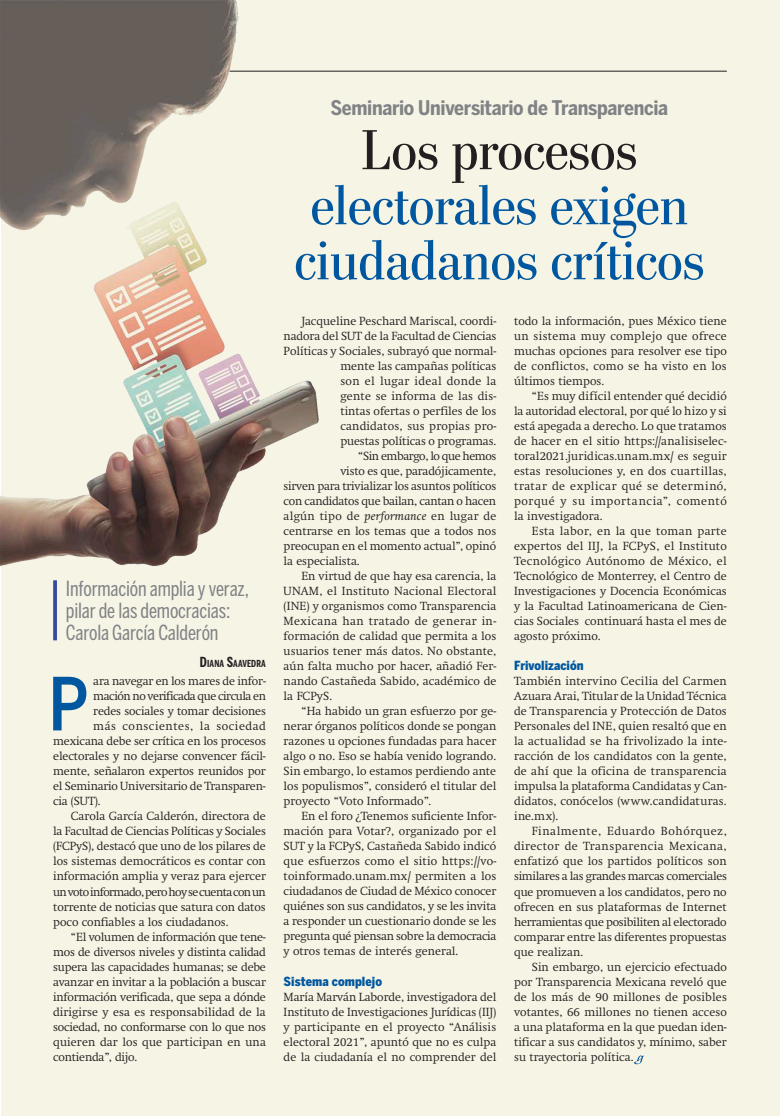
<style>
.page{position:relative;width:780px;height:1117px;background:#fff}
.page>*{position:absolute;margin:0;border:0;box-sizing:border-box;transform-origin:0 0}
._3_0_Tex_Cap_4_COLOR{font:500 72.38px "Benton Sans Cond";color:#01579f}
._1_0_Cabeza_Principa{font:56.25px/55px "Stilson";color:#01579f;text-align:center}
._2_0_Sumario{font:20.62px/21.9px "Benton Sans Comp";letter-spacing:-.01em;color:#808285}
._0_0_Balazo{font:700 20px "Benton Sans Cond";letter-spacing:-.015em;color:#808285}
._3_0_Descanso{font:900 12.5px "Benton Sans Cond";letter-spacing:.005em;color:#01579f}
._3_0_Texto{font:300 11.62px/15px "Swift";letter-spacing:.005em;color:#231f20;text-align:justify}
._3_0_Tex_Cap_4_COLOR-2{font:300 11.62px "Swift";letter-spacing:-.01em;color:#231f20}
._3_0_Texto-2{font:300 11.62px "Swift";letter-spacing:-.015em;color:#231f20}
._3_0_Texto-3{font:300 11.62px "Swift";letter-spacing:-.02em;color:#231f20}
._3_0_Texto-4{font:300 11.62px "Swift";letter-spacing:.03em;color:#231f20}
._3_0_Tex_Cap_4_COLOR-3{font:300 11.62px "Swift";letter-spacing:-.035em;color:#231f20}
._3_0_Tex_Cap_4_COLOR-4{font:300 11.62px "Swift";letter-spacing:.05em;color:#231f20}
._3_0_Texto-5{font:300 11.62px "Swift";letter-spacing:-.03em;color:#231f20}
._4_0_Crédito_nota{font:700 9.62px "Benton Sans Comp";letter-spacing:.01em;color:#231f20}
.s1{font-size:13.75px}
.s2{color:#231f20}
.s3{font-weight:400;font-style:italic}
</style>
<div class="page">
<div style="left:1px;top:1px;width:778px;height:1115px;background:#f6f4e5"></div>
<svg style="left:53px;top:610px;width:4px;height:30px"></svg>
<svg style="left:634px;top:1055px;width:10px;height:8px"></svg>
<hr style="left:53px;top:71px;width:673px;height:1px;background:#231f20">
<img style="left:0;top:0;width:328px;height:610px">
<p class="_2_0_Sumario" style="left:66px;top:577px;width:184px">Información amplia y veraz, pilar de las democracias:<br>Carola García Calderón</p>
<p class="_4_0_Crédito_nota" style="left:200px;top:658px;width:67px"><span class="s1">D</span>IANA <span class="s1">S</span>AAVEDRA</p>
<p class="_3_0_Tex_Cap_4_COLOR" style="left:48px;top:661px;width:42px">P</p>
<p class="_3_0_Tex_Cap_4_COLOR-2" style="left:93px;top:674px;width:174px">ara navegar en los mares de infor-</p>
<p class="_3_0_Tex_Cap_4_COLOR-3" style="left:93px;top:689px;width:174px">mación no verificada que circula en</p>
<p class="_3_0_Tex_Cap_4_COLOR-2" style="left:93px;top:704px;width:174px">redes sociales y tomar decisiones</p>
<p class="_3_0_Tex_Cap_4_COLOR-4" style="left:93px;top:719px;width:174px">más conscientes, la sociedad</p>
<p class="_3_0_Tex_Cap_4_COLOR-2" style="left:53px;top:734px;width:214px">mexicana debe ser crítica en los procesos</p>
<p class="_3_0_Tex_Cap_4_COLOR-2" style="left:53px;top:749px;width:214px">electorales y no dejarse convencer fácil-</p>
<p class="_3_0_Tex_Cap_4_COLOR-2" style="left:53px;top:764px;width:214px">mente, señalaron expertos reunidos por</p>
<p class="_3_0_Tex_Cap_4_COLOR-2" style="left:53px;top:779px;width:214px">el Seminario Universitario de Transparen-</p>
<p class="_3_0_Tex_Cap_4_COLOR-2" style="left:53px;top:794px;width:49px">cia (SUT).</p>
<p class="_3_0_Texto" style="left:53px;top:808px;width:214px;text-indent:18px">Carola García Calderón, directora de la Facultad de Ciencias Políticas y Sociales (FCPyS), destacó que uno de los pilares de los sistemas democráticos es contar con información amplia y veraz para ejercer un voto informado, pero hoy se cuenta con un torrente de noticias que satura con datos poco confiables a los ciudadanos.</p>
<p class="_3_0_Texto" style="left:53px;top:928px;width:214px;text-indent:18px">“El volumen de información que tene&shy;mos de diversos niveles y distinta calidad supera las capacidades humanas; se debe avanzar en invitar a la población a buscar información verificada, que sepa a dónde dirigirse y esa es responsabilidad de la sociedad, no conformarse con lo que nos quieren dar los que participan en una contienda”, dijo.</p>
<p class="_0_0_Balazo" style="left:330px;top:96px;width:339px">Seminario Universitario de Transparencia</p>
<p class="_1_0_Cabeza_Principa" style="left:294px;top:123px;width:411px"><span class="s2">Los procesos </span>electorales exigen ciudadanos críticos</p>
<p class="_3_0_Texto" style="left:283px;top:313px;width:214px;text-align:right">Jacqueline Peschard Mariscal, coordi&shy;nadora del SUT de la Facultad de Ciencias Políticas y Sociales, subrayó que normal&shy;mente las campañas políticas<br>son el lugar ideal donde la<br>gente se informa de las dis-<br>tintas ofertas o perfiles de los candidatos, sus propias pro-<br>puestas políticas o programas.</p>
<p class="_3_0_Texto-5" style="left:358px;top:449px;width:140px">“Sin embargo, lo que hemos</p>
<p class="_3_0_Texto" style="left:340px;top:463px;width:157px">visto es que, paradójicamente,</p>
<p class="_3_0_Texto-2" style="left:283px;top:479px;width:214px">sirven para trivializar los asuntos políticos</p>
<p class="_3_0_Texto-3" style="left:283px;top:494px;width:214px">con candidatos que bailan, cantan o hacen</p>
<p class="_3_0_Texto-4" style="left:283px;top:509px;width:214px">algún tipo de <span class="s3">performance</span> en lugar de</p>
<p class="_3_0_Texto" style="left:283px;top:523px;width:214px">centrarse en los temas que a todos nos</p>
<p class="_3_0_Texto" style="left:283px;top:538px;width:214px">preocupan en el momento actual”, opinó</p>
<p class="_3_0_Texto" style="left:283px;top:553px;width:78px">la especialista.</p>
<p class="_3_0_Texto" style="left:283px;top:568px;width:214px;text-indent:18px">En virtud de que hay esa carencia, la UNAM, el Instituto Nacional Electoral (INE) y organismos como Transparencia Mexicana han tratado de generar in&shy;formación de calidad que permita a los usuarios tener más datos. No obstante, aún falta mucho por hacer, añadió Fer&shy;nando Castañeda Sabido, académico de la FCPyS.</p>
<p class="_3_0_Texto" style="left:283px;top:703px;width:214px;text-indent:18px">“Ha habido un gran esfuerzo por ge&shy;nerar órganos políticos donde se pongan razones u opciones fundadas para hacer algo o no. Eso se había venido logrando.<br>Sin embargo, lo estamos perdiendo ante los populismos”, consideró el titular del proyecto “Voto Informado”.</p>
<p class="_3_0_Texto" style="left:283px;top:808px;width:214px;text-indent:18px">En el foro ¿Tenemos suficiente Infor&shy;mación para Votar?, organizado por el SUT y la FCPyS, Castañeda Sabido indicó que esfuerzos como el sitio https://vo&shy;toinformado.unam.mx/ permiten a los ciudadanos de Ciudad de México conocer quiénes son sus candidatos, y se les invita a responder un cuestionario donde se les pregunta qué piensan sobre la democracia y otros temas de interés general.</p>
<p class="_3_0_Descanso" style="left:283px;top:973px;width:100px">Sistema complejo</p>
<p class="_3_0_Texto" style="left:283px;top:988px;width:214px">María Marván Laborde, investigadora del Instituto de Investigaciones Jurídicas (IIJ) y participante en el proyecto “Análisis electoral 2021”, apuntó que no es culpa de la ciudadanía el no comprender del</p>
<p class="_3_0_Texto" style="left:514px;top:313px;width:214px">todo la información, pues México tiene un sistema muy complejo que ofrece muchas opciones para resolver ese tipo de conflictos, como se ha visto en los últimos tiempos.</p>
<p class="_3_0_Texto" style="left:514px;top:388px;width:214px;text-indent:18px">“Es muy difícil entender qué decidió la autoridad electoral, por qué lo hizo y si está apegada a derecho. Lo que tratamos de hacer en el sitio https://analisiselec&shy;toral2021.juridicas.unam.mx/ es seguir estas resoluciones y, en dos cuartillas, tratar de explicar qué se determinó, porqué y su importancia”, comentó la investigadora.</p>
<p class="_3_0_Texto" style="left:514px;top:523px;width:214px;text-indent:18px">Esta labor, en la que toman parte expertos del IIJ, la FCPyS, el Instituto Tecnológico Autónomo de México, el Tecnológico de Monterrey, el Centro de Investigaciones y Docencia Económicas y la Facultad Latinoamericana de Cien&shy;cias Sociales continuará hasta el mes de agosto próximo.</p>
<p class="_3_0_Descanso" style="left:514px;top:658px;width:71px">Frivolización</p>
<p class="_3_0_Texto" style="left:514px;top:673px;width:214px">También intervino Cecilia del Carmen Azuara Arai, Titular de la Unidad Técnica de Transparencia y Protección de Datos Personales del INE, quien resaltó que en la actualidad se ha frivolizado la inte&shy;racción de los candidatos con la gente, de ahí que la oficina de transparencia impulsa la plataforma Candidatas y Can&shy;didatos, conócelos (www.candidaturas. ine.mx).</p>
<p class="_3_0_Texto" style="left:514px;top:823px;width:214px;text-indent:18px">Finalmente, Eduardo Bohórquez, director de Transparencia Mexicana, enfatizó que los partidos políticos son similares a las grandes marcas comerciales que promueven a los candidatos, pero no ofrecen en sus plataformas de Internet herramientas que posibiliten al electorado comparar entre las diferentes propuestas que realizan.</p>
<p class="_3_0_Texto" style="left:514px;top:958px;width:214px;text-indent:18px">Sin embargo, un ejercicio efectuado por Transparencia Mexicana reveló que de los más de 90 millones de posibles votantes, 66 millones no tienen acceso a una plataforma en la que puedan iden&shy;tificar a sus candidatos y, mínimo, saber su trayectoria política.</p>
</div>
